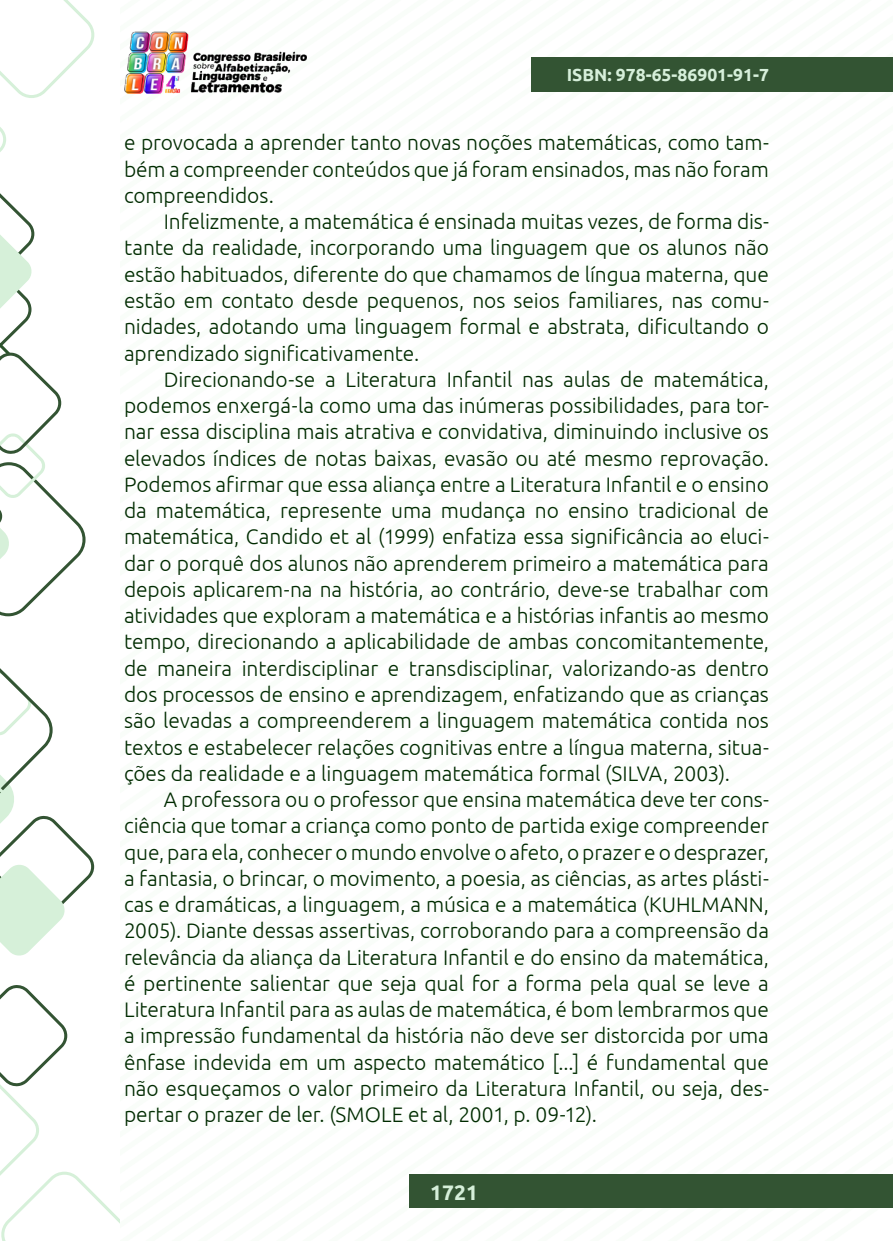
<style>
.page{position:relative;width:893px;height:1241px;background:#fff}
.page>*{position:absolute;margin:0;border:0;box-sizing:border-box;transform-origin:0 0}
._8_CORPO{font:300 21px/26.2px "Ubuntu";letter-spacing:-.005em;color:#002b00;text-align:justify}
.t1{font:700 21px "Ubuntu";color:#d6efda}
.t2{font:700 17.5px "Ubuntu";color:#d6efda}
</style>
<div class="page">
<div style="left:410px;top:1174px;width:483px;height:33px;background:#335433"></div>
<img style="left:124px;top:31px;width:182px;height:62px">
<div style="left:532px;top:57px;width:361px;height:35px;background:#335433"></div>
<svg style="left:0;top:985px;width:119px;height:255px"></svg>
<svg style="left:0;top:0;width:94px;height:616px"></svg>
<svg style="left:0;top:668px;width:94px;height:288px"></svg>
<p class="t2" style="left:567px;top:64px;width:204px">ISBN: 978-65-86901-91-7</p>
<p class="_8_CORPO" style="left:124px;top:129px;width:646px">e provocada a aprender tanto novas noções matemáticas, como tam&shy;bém a compreender conteúdos que já foram ensinados, mas não foram compreendidos.</p>
<p class="_8_CORPO" style="left:124px;top:208px;width:646px;text-indent:40px">Infelizmente, a matemática é ensinada muitas vezes, de forma dis&shy;tante da realidade, incorporando uma linguagem que os alunos não estão habituados, diferente do que chamamos de língua materna, que estão em contato desde pequenos, nos seios familiares, nas comu&shy;nidades, adotando uma linguagem formal e abstrata, dificultando o aprendizado significativamente.</p>
<p class="_8_CORPO" style="left:124px;top:365px;width:646px;text-indent:40px">Direcionando-se a Literatura Infantil nas aulas de matemática, podemos enxergá-la como uma das inúmeras possibilidades, para tor&shy;nar essa disciplina mais atrativa e convidativa, diminuindo inclusive os elevados índices de notas baixas, evasão ou até mesmo reprovação.<br>Podemos afirmar que essa aliança entre a Literatura Infantil e o ensino da matemática, represente uma mudança no ensino tradicional de matemática, Candido et al (1999) enfatiza essa significância ao eluci&shy;dar o porquê dos alunos não aprenderem primeiro a matemática para depois aplicarem-na na história, ao contrário, deve-se trabalhar com atividades que exploram a matemática e a histórias infantis ao mesmo tempo, direcionando a aplicabilidade de ambas concomitantemente, de maneira interdisciplinar e transdisciplinar, valorizando-as dentro dos processos de ensino e aprendizagem, enfatizando que as crianças são levadas a compreenderem a linguagem matemática contida nos textos e estabelecer relações cognitivas entre a língua materna, situa&shy;ções da realidade e a linguagem matemática formal (SILVA, 2003).</p>
<p class="_8_CORPO" style="left:124px;top:785px;width:646px;text-indent:40px">A professora ou o professor que ensina matemática deve ter cons&shy;ciência que tomar a criança como ponto de partida exige compreender que, para ela, conhecer o mundo envolve o afeto, o prazer e o desprazer, a fantasia, o brincar, o movimento, a poesia, as ciências, as artes plásti&shy;cas e dramáticas, a linguagem, a música e a matemática (KUHLMANN, 2005). Diante dessas assertivas, corroborando para a compreensão da relevância da aliança da Literatura Infantil e do ensino da matemática, é pertinente salientar que seja qual for a forma pela qual se leve a Literatura Infantil para as aulas de matemática, é bom lembrarmos que a impressão fundamental da história não deve ser distorcida por uma ênfase indevida em um aspecto matemático [...] é fundamental que não esqueçamos o valor primeiro da Literatura Infantil, ou seja, des&shy;pertar o prazer de ler. (SMOLE et al, 2001, p. 09-12).</p>
<p class="t1" style="left:430px;top:1178px;width:49px">1721</p>
</div>
